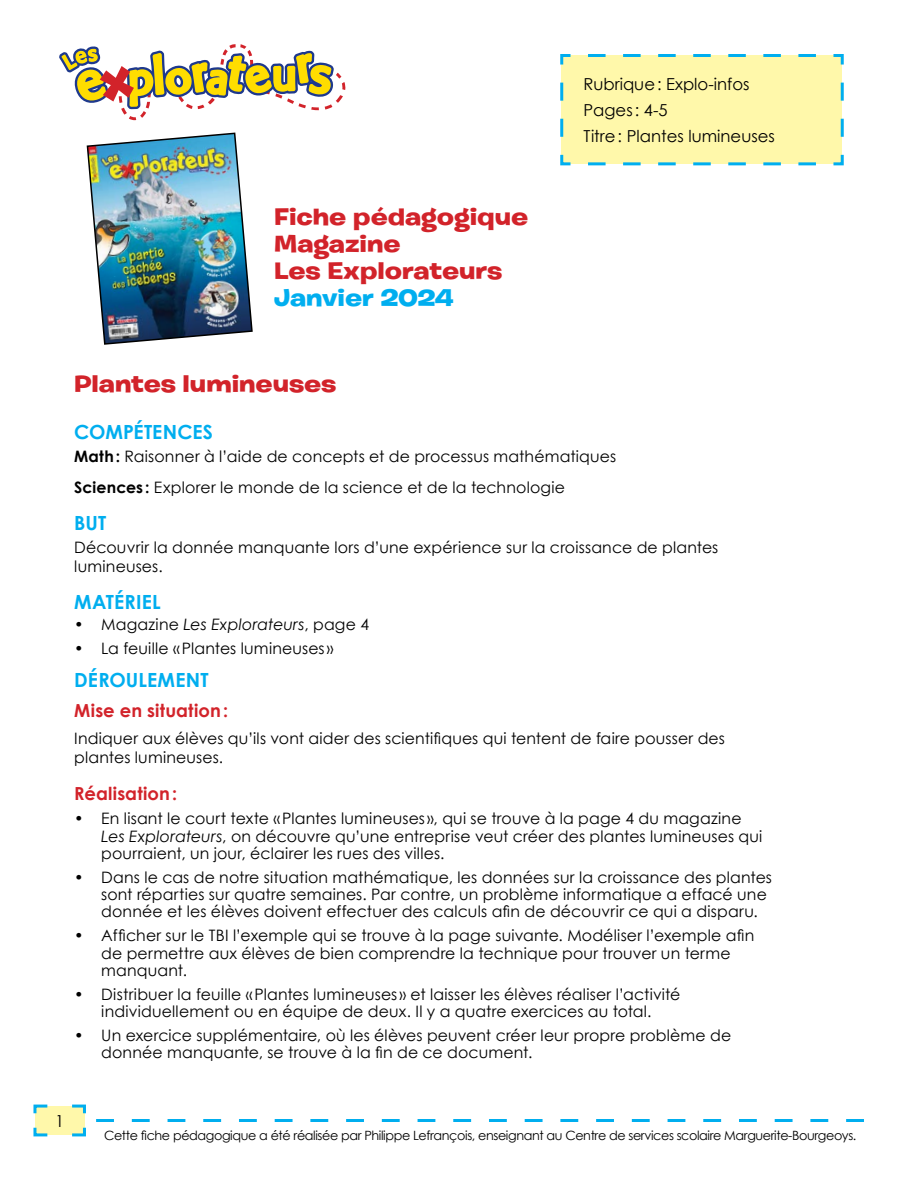
<style>
.page{position:relative;width:918px;height:1188px;background:#fff}
.page>*{position:absolute;margin:0;border:0;box-sizing:border-box;transform-origin:0 0}
.t1{font:700 24px/27px "Burbank Big Wide";color:#d2232a}
.t2{font:700 24px "Burbank Big Wide";letter-spacing:-.005em;color:#00aeef}
.t3{font:700 19.5px "Century Gothic";letter-spacing:.005em;color:#00aeef}
.t4{font:700 18px "Century Gothic";letter-spacing:.01em;color:#d2232a}
.t5{font:16.5px/26.2px "Century Gothic";color:#000}
.t6{font:15.75px/17.2px "Century Gothic";letter-spacing:.01em;color:#000}
.t7{font:12.75px "Century Gothic";letter-spacing:-.03em;color:#000}
.s1{font-weight:700}
.s2{font-style:italic}
</style>
<div class="page">
<img style="left:59px;top:44px;width:287px;height:301px">
<svg style="left:33px;top:1104px;width:53px;height:33px;background:#dceebc"></svg>
<svg style="left:96px;top:1119px;width:768px;height:3px"></svg>
<div style="left:560px;top:54px;width:284px;height:112px;background:#fff8aa"></div>
<h1 class="t1" style="left:274px;top:204px;width:256px">Fiche pédagogique<br>Magazine<br>Les Explorateurs</h1>
<h1 class="t2" style="left:274px;top:283px;width:181px">Janvier 2024</h1>
<p class="t5" style="left:584px;top:70px;width:193px">Rubrique: Explo-infos<br>Pages: 4-5<br>Titre: Plantes lumineuses</p>
<h1 class="t1" style="left:74px;top:371px;width:264px">Plantes lumineuses</h1>
<p class="t3" style="left:74px;top:420px;width:140px">COMPÉTENCES</p>
<p class="t6" style="left:74px;top:441px;width:543px;line-height:30.3px"><span class="s1">Math:</span> Raisonner à l’aide de concepts et de processus mathématiques<br><span class="s1">Sciences :</span> Explorer le monde de la science et de la technologie</p>
<p class="t3" style="left:74px;top:510px;width:34px">BUT</p>
<p class="t6" style="left:74px;top:537px;width:646px;line-height:19.5px">Découvrir la donnée manquante lors d’une expérience sur la croissance de plantes lumineuses.</p>
<p class="t3" style="left:74px;top:590px;width:88px">MATÉRIEL</p>
<p class="t6" style="left:74px;top:616px;width:296px">• Magazine <span class="s2">Les Explorateurs</span>, page 4</p>
<p class="t6" style="left:74px;top:640px;width:261px">• La feuille «Plantes lumineuses »</p>
<p class="t3" style="left:74px;top:668px;width:136px">DÉROULEMENT</p>
<p class="t4" style="left:74px;top:700px;width:155px">Mise en situation:</p>
<p class="t6" style="left:74px;top:728px;width:652px;line-height:19.5px">Indiquer aux élèves qu’ils vont aider des scientifiques qui tentent de faire pousser des plantes lumineuses.</p>
<p class="t4" style="left:74px;top:782px;width:104px">Réalisation:</p>
<p class="t6" style="left:101px;top:810px;width:663px;text-indent:-27px">• En lisant le court texte «Plantes lumineuses », qui se trouve à la page 4 du magazine<br><span class="s2">Les Explorateurs</span>, on découvre qu’une entreprise veut créer des plantes lumineuses qui pourraient, un jour, éclairer les rues des villes.</p>
<p class="t6" style="left:101px;top:868px;width:672px;text-indent:-27px">• Dans le cas de notre situation mathématique, les données sur la croissance des plantes sont réparties sur quatre semaines. Par contre, un problème informatique a effacé une donnée et les élèves doivent effectuer des calculs afin de découvrir ce qui a disparu.</p>
<p class="t6" style="left:101px;top:927px;width:655px;text-indent:-27px">• Afficher sur le TBI l’exemple qui se trouve à la page suivante. Modéliser l’exemple afin de permettre aux élèves de bien comprendre la technique pour trouver un terme manquant.</p>
<p class="t6" style="left:74px;top:985px;width:608px;text-align:center">• Distribuer la feuille «Plantes lumineuses » et laisser les élèves réaliser l’activité individuellement ou en équipe de deux. Il y a quatre exercices au total.</p>
<p class="t6" style="left:101px;top:1026px;width:632px;text-indent:-27px">• Un exercice supplémentaire, où les élèves peuvent créer leur propre problème de donnée manquante, se trouve à la fin de ce document.</p>
<p class="t5" style="left:55px;top:1107px;width:11px">1</p>
<p class="t7" style="left:104px;top:1128px;width:754px">Cette fiche pédagogique a été réalisée par Philippe Lefrançois, enseignant au Centre de services scolaire Marguerite-Bourgeoys.</p>
</div>
